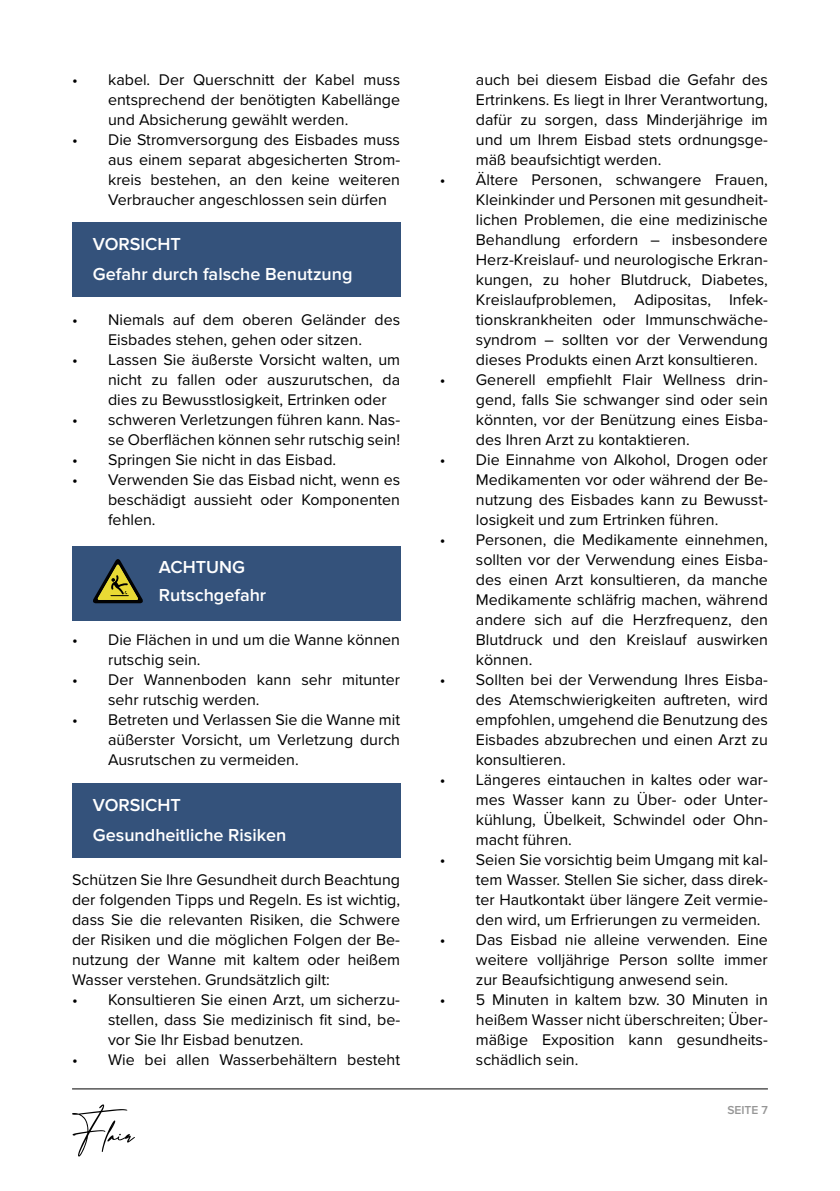
<style>
.page{position:relative;width:840px;height:1191px;background:#fff}
.page>*{position:absolute;margin:0;border:0;box-sizing:border-box;transform-origin:0 0}
.t1{font:600 18px/30px "Proxima Nova";color:#fff}
.t2{font:16px/20px "Proxima Nova";color:#000;text-align:justify}
.t3{font:600 12px "Proxima Nova";color:#969696}
</style>
<div class="page">
<hr style="left:72px;top:1088px;width:695px;height:1px;background:#000">
<svg style="left:72px;top:1104px;width:63px;height:52px"></svg>
<div style="left:72px;top:223px;width:328px;height:74px;background:#34527b"></div>
<div style="left:72px;top:546px;width:328px;height:74px;background:#34527b"></div>
<div style="left:72px;top:783px;width:328px;height:75px;background:#34527b"></div>
<svg style="left:93px;top:559px;width:50px;height:44px"></svg>
<p class="t2" style="left:108px;top:69px;width:293px;text-indent:-36px">• kabel. Der Querschnitt der Kabel muss entsprechend der benötigten Kabellänge und Absicherung gewählt werden.</p>
<p class="t2" style="left:108px;top:129px;width:293px;text-indent:-36px">• Die Stromversorgung des Eisbades muss aus einem separat abgesicherten Strom&shy;kreis bestehen, an den keine weiteren Verbraucher angeschlossen sein dürfen</p>
<p class="t1" style="left:93px;top:230px;width:261px">VORSICHT<br>Gefahr durch falsche Benutzung</p>
<p class="t2" style="left:72px;top:309px;width:329px;text-align:center">• Niemals auf dem oberen Geländer des<br>Eisbades stehen, gehen oder sitzen.</p>
<p class="t2" style="left:108px;top:349px;width:293px;text-indent:-36px">• Lassen Sie äußerste Vorsicht walten, um nicht zu fallen oder auszurutschen, da dies zu Bewusstlosigkeit, Ertrinken oder</p>
<p class="t2" style="left:72px;top:409px;width:329px;text-align:right">• schweren Verletzungen führen kann. Nas&shy;se Oberflächen können sehr rutschig sein!</p>
<p class="t2" style="left:72px;top:449px;width:265px">• Springen Sie nicht in das Eisbad.</p>
<p class="t2" style="left:108px;top:469px;width:293px;text-indent:-36px">• Verwenden Sie das Eisbad nicht, wenn es beschädigt aussieht oder Komponenten fehlen.</p>
<p class="t1" style="left:159px;top:554px;width:109px;line-height:28px">ACHTUNG<br>Rutschgefahr</p>
<p class="t2" style="left:108px;top:629px;width:293px;text-indent:-36px">• Die Flächen in und um die Wanne können rutschig sein.</p>
<p class="t2" style="left:108px;top:669px;width:293px;text-indent:-36px">• Der Wannenboden kann sehr mitunter sehr rutschig werden.</p>
<p class="t2" style="left:108px;top:709px;width:293px;text-indent:-36px">• Betreten und Verlassen Sie die Wanne mit aüßerster Vorsicht, um Verletzung durch Ausrutschen zu vermeiden.</p>
<p class="t1" style="left:93px;top:790px;width:195px">VORSICHT<br>Gesundheitliche Risiken</p>
<p class="t2" style="left:72px;top:869px;width:329px">Schützen Sie Ihre Gesundheit durch Beachtung der folgenden Tipps und Regeln. Es ist wichtig, dass Sie die relevanten Risiken, die Schwere der Risiken und die möglichen Folgen der Be&shy;nutzung der Wanne mit kaltem oder heißem Wasser verstehen. Grundsätzlich gilt:</p>
<p class="t2" style="left:108px;top:989px;width:293px;text-indent:-36px">• Konsultieren Sie einen Arzt, um sicherzu&shy;stellen, dass Sie medizinisch fit sind, be&shy;vor Sie Ihr Eisbad benutzen.</p>
<p class="t2" style="left:72px;top:1049px;width:329px">• Wie bei allen Wasserbehältern besteht</p>
<p class="t2" style="left:475px;top:69px;width:293px">auch bei diesem Eisbad die Gefahr des Ertrinkens. Es liegt in Ihrer Verantwortung, dafür zu sorgen, dass Minderjährige im und um Ihrem Eisbad stets ordnungsge&shy;mäß beaufsichtigt werden.</p>
<p class="t2" style="left:475px;top:169px;width:293px;text-indent:-36px">• Ältere Personen, schwangere Frauen, Kleinkinder und Personen mit gesundheit&shy;lichen Problemen, die eine medizinische Behandlung erfordern – insbesondere Herz-Kreislauf- und neurologische Erkran&shy;kungen, zu hoher Blutdruck, Diabetes, Kreislaufproblemen, Adipositas, Infek&shy;tionskrankheiten oder Immunschwäche&shy;syndrom – sollten vor der Verwendung dieses Produkts einen Arzt konsultieren.</p>
<p class="t2" style="left:475px;top:369px;width:293px;text-indent:-36px">• Generell empfiehlt Flair Wellness drin&shy;gend, falls Sie schwanger sind oder sein könnten, vor der Benützung eines Eisba&shy;des Ihren Arzt zu kontaktieren.</p>
<p class="t2" style="left:475px;top:449px;width:293px;text-indent:-36px">• Die Einnahme von Alkohol, Drogen oder Medikamenten vor oder während der Be&shy;nutzung des Eisbades kann zu Bewusst&shy;losigkeit und zum Ertrinken führen.</p>
<p class="t2" style="left:475px;top:529px;width:293px;text-indent:-36px">• Personen, die Medikamente einnehmen, sollten vor der Verwendung eines Eisba&shy;des einen Arzt konsultieren, da manche Medikamente schläfrig machen, während andere sich auf die Herzfrequenz, den Blutdruck und den Kreislauf auswirken können.</p>
<p class="t2" style="left:475px;top:669px;width:293px;text-indent:-36px">• Sollten bei der Verwendung Ihres Eisba&shy;des Atemschwierigkeiten auftreten, wird empfohlen, umgehend die Benutzung des Eisbades abzubrechen und einen Arzt zu konsultieren.</p>
<p class="t2" style="left:475px;top:769px;width:293px;text-indent:-36px">• Längeres eintauchen in kaltes oder war&shy;mes Wasser kann zu Über- oder Unter&shy;kühlung, Übelkeit, Schwindel oder Ohn&shy;macht führen.</p>
<p class="t2" style="left:475px;top:849px;width:293px;text-indent:-36px">• Seien Sie vorsichtig beim Umgang mit kal&shy;tem Wasser. Stellen Sie sicher, dass direk&shy;ter Hautkontakt über längere Zeit vermie&shy;den wird, um Erfrierungen zu vermeiden.</p>
<p class="t2" style="left:475px;top:929px;width:293px;text-indent:-36px">• Das Eisbad nie alleine verwenden. Eine weitere volljährige Person sollte immer zur Beaufsichtigung anwesend sein.</p>
<p class="t2" style="left:475px;top:989px;width:293px;text-indent:-36px">• 5 Minuten in kaltem bzw. 30 Minuten in heißem Wasser nicht überschreiten; Über&shy;mäßige Exposition kann gesundheits&shy;schädlich sein.</p>
<p class="t3" style="left:727px;top:1104px;width:42px">SEITE 7</p>
</div>
